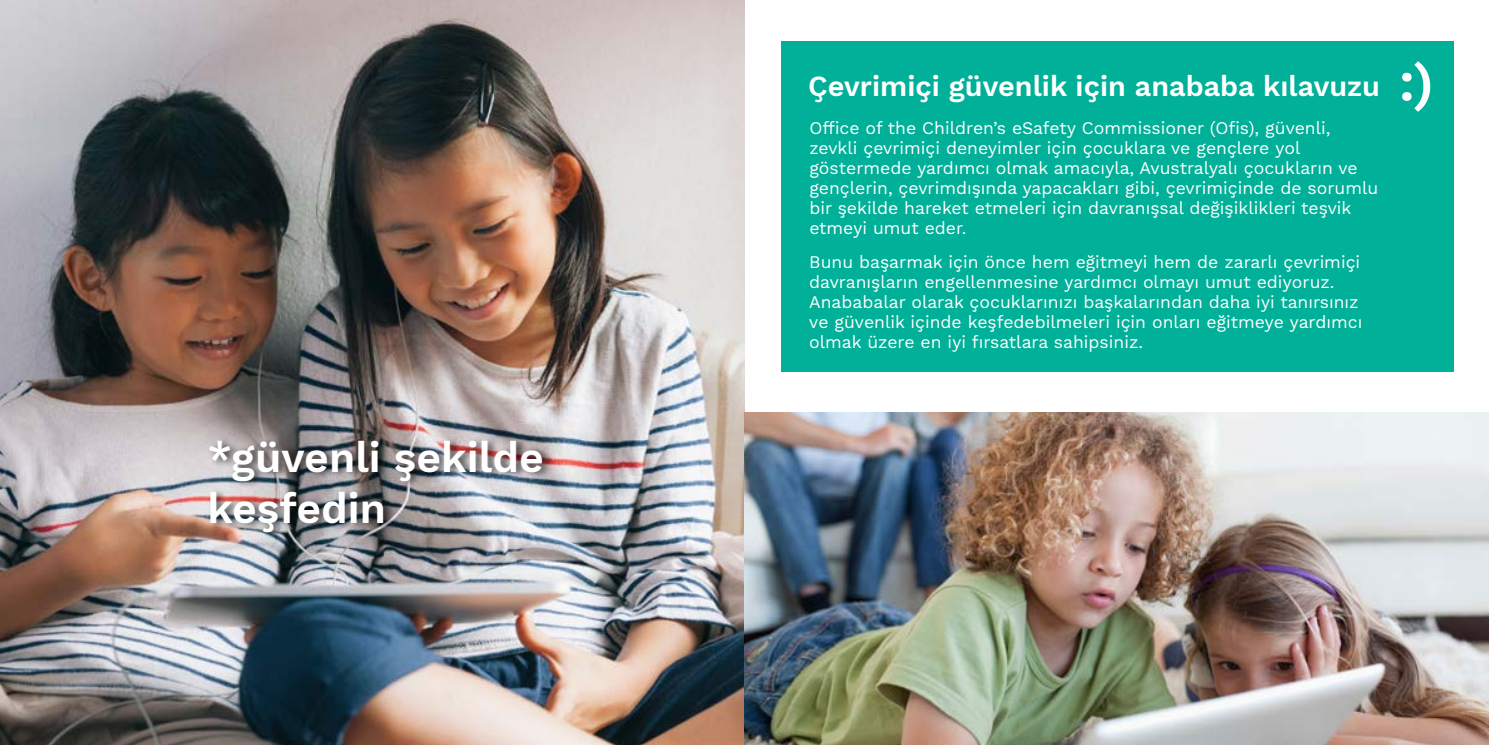
<style>
.page{position:relative;width:1489px;height:745px;background:#fff}
.page>*{position:absolute;margin:0;border:0;box-sizing:border-box;transform-origin:0 0}
.t1{font:600 42.5px/51px "Work Sans";color:#fff}
.t2{font:600 28.75px "Work Sans";color:#fff}
.t3{font:17.5px/20px "Work Sans";color:#fff}
</style>
<div class="page">
<img style="left:0;top:0;width:744px;height:744px">
<div style="left:207px;top:436px;width:346px;height:103px;background:#000;opacity:.66"></div>
<div style="left:781px;top:42px;width:672px;height:330px;background:#00b098"></div>
<svg style="left:1402px;top:61px;width:27px;height:51px"></svg>
<img style="left:744px;top:412px;width:744px;height:332px">
<h1 class="t1" style="left:207px;top:434px;width:338px">*güvenli şekilde keşfedin</h1>
<h2 class="t2" style="left:808px;top:69px;width:573px">Çevrimiçi güvenlik için anababa kılavuzu</h2>
<p class="t3" style="left:809px;top:119px;width:570px">Office of the Children’s eSafety Commissioner (Ofis), güvenli, zevkli çevrimiçi deneyimler için çocuklara ve gençlere yol göstermede yardımcı olmak amacıyla, Avustralyalı çocukların ve gençlerin, çevrimdışında yapacakları gibi, çevrimiçinde de sorumlu bir şekilde hareket etmeleri için davranışsal değişiklikleri teşvik etmeyi umut eder.</p>
<p class="t3" style="left:809px;top:252px;width:554px">Bunu başarmak için önce hem eğitmeyi hem de zararlı çevrimiçi davranışların engellenmesine yardımcı olmayı umut ediyoruz.<br>Anababalar olarak çocuklarınızı başkalarından daha iyi tanırsınız ve güvenlik içinde keşfedebilmeleri için onları eğitmeye yardımcı olmak üzere en iyi fırsatlara sahipsiniz.</p>
</div>
